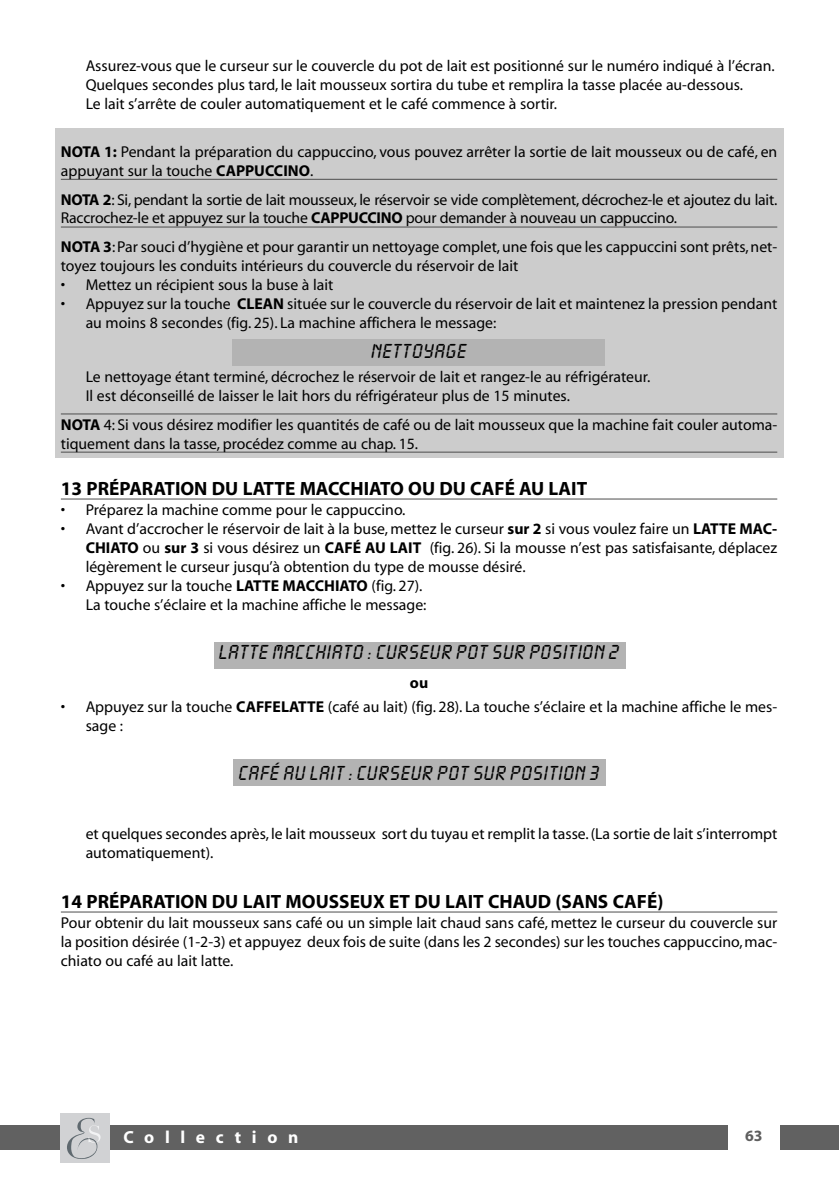
<style>
.page{position:relative;width:839px;height:1185px;background:#fff}
.page>*{position:absolute;margin:0;border:0;box-sizing:border-box;transform-origin:0 0}
.t1{font:21px "Lcd Plain";letter-spacing:.05em;color:#000}
.t2{font:700 19.25px "Myriad";color:#000}
.t3{font:700 17.5px "Myriad";letter-spacing:.61em;color:#fff}
.t4{font:15.75px/18.9px "Myriad";color:#000}
.t5{font:700 15.75px "Myriad";color:#000}
.t6{font:700 15.75px "Myriad";color:#5e5e5e}
.s1{font-weight:700}
</style>
<div class="page">
<div style="left:233px;top:759px;width:373px;height:27px;background:#b3b3b3"></div>
<div style="left:214px;top:642px;width:411px;height:26px;background:#b3b3b3"></div>
<div style="left:55px;top:129px;width:727px;height:329px;background:#ccc"></div>
<div style="left:232px;top:339px;width:373px;height:27px;background:#b3b3b3"></div>
<hr style="left:61px;top:179px;width:716px;height:1px;background:#4d4d4d">
<hr style="left:61px;top:227px;width:716px;height:1px;background:#4d4d4d">
<hr style="left:61px;top:413px;width:716px;height:1px;background:#4d4d4d">
<hr style="left:61px;top:452px;width:716px;height:1px;background:#4d4d4d">
<hr style="left:61px;top:498px;width:716px;height:1px;background:#4d4d4d">
<hr style="left:61px;top:911px;width:716px;height:1px;background:#4d4d4d">
<div style="left:9px;top:1125px;width:829px;height:25px;background:#616161"></div>
<div style="left:60px;top:1113px;width:49px;height:50px;background:#d1d2d4"></div>
<svg style="left:67px;top:1118px;width:33px;height:41px"></svg>
<div style="left:728px;top:1112px;width:51px;height:50px;background:#fff"></div>
<div style="left:0;top:1125px;width:20px;height:25px;background:#616161"></div>
<p class="t4" style="left:86px;top:58px;width:690px">Assurez-vous que le curseur sur le couvercle du pot de lait est positionné sur le numéro indiqué à l’écran.<br>Quelques secondes plus tard, le lait mousseux sortira du tube et remplira la tasse placée au-dessous.<br>Le lait s’arrête de couler automatiquement et le café commence à sortir.</p>
<p class="t4" style="left:61px;top:143px;width:717px"><span class="s1">NOTA 1:</span> Pendant la préparation du cappuccino, vous pouvez arrêter la sortie de lait mousseux ou de café, en appuyant sur la touche <span class="s1">CAPPUCCINO</span>.</p>
<p class="t4" style="left:61px;top:191px;width:717px"><span class="s1">NOTA 2</span>: Si, pendant la sortie de lait mousseux, le réservoir se vide complètement, décrochez-le et ajoutez du lait.<br>Raccrochez-le et appuyez sur la touche <span class="s1">CAPPUCCINO</span> pour demander à nouveau un cappuccino.</p>
<p class="t4" style="left:61px;top:239px;width:717px"><span class="s1">NOTA 3</span>:Par souci d’hygiène et pour garantir un nettoyage complet, une fois que les cappuccini sont prêts, net&shy;toyez toujours les conduits intérieurs du couvercle du réservoir de lait</p>
<p class="t4" style="left:61px;top:277px;width:274px">• Mettez un récipient sous la buse à lait</p>
<p class="t4" style="left:86px;top:295px;width:693px;text-indent:-25px">• Appuyez sur la touche <span class="s1">CLEAN</span> située sur le couvercle du réservoir de lait et maintenez la pression pendant au moins 8 secondes (fig. 25). La machine affichera le message:</p>
<h1 class="t1" style="left:371px;top:339px;width:97px">NETTOYAGE</h1>
<p class="t4" style="left:86px;top:368px;width:566px">Le nettoyage étant terminé, décrochez le réservoir de lait et rangez-le au réfrigérateur.<br>Il est déconseillé de laisser le lait hors du réfrigérateur plus de 15 minutes.</p>
<p class="t4" style="left:61px;top:416px;width:717px"><span class="s1">NOTA</span> 4: Si vous désirez modifier les quantités de café ou de lait mousseux que la machine fait couler automa&shy;tiquement dans la tasse, procédez comme au chap. 15.</p>
<p class="t2" style="left:61px;top:481px;width:527px">13 PRÉPARATION DU LATTE MACCHIATO OU DU CAFÉ AU LAIT</p>
<p class="t4" style="left:61px;top:502px;width:346px">• Préparez la machine comme pour le cappuccino.</p>
<p class="t4" style="left:86px;top:521px;width:692px;text-align:justify;text-indent:-25px">• Avant d’accrocher le réservoir de lait à la buse, mettez le curseur <span class="s1">sur 2</span> si vous voulez faire un <span class="s1">LATTE MAC-CHIATO</span> ou <span class="s1">sur 3</span> si vous désirez un <span class="s1">CAFÉ AU LAIT</span> (fig. 26). Si la mousse n’est pas satisfaisante, déplacez légèrement le curseur jusqu’à obtention du type de mousse désiré.</p>
<p class="t4" style="left:61px;top:577px;width:367px;text-align:right">• Appuyez sur la touche <span class="s1">LATTE MACCHIATO</span> (fig. 27).<br>La touche s’éclaire et la machine affiche le message:</p>
<h1 class="t1" style="left:219px;top:639px;width:401px">LATTE MACCHIATO : CURSEUR POT SUR POSITION 2</h1>
<p class="t5" style="left:410px;top:676px;width:20px">ou</p>
<p class="t4" style="left:86px;top:698px;width:692px;text-indent:-25px">• Appuyez sur la touche <span class="s1">CAFFELATTE</span> (café au lait) (fig. 28). La touche s’éclaire et la machine affiche le mes&shy;sage :</p>
<h1 class="t1" style="left:239px;top:760px;width:362px">CAFÉ AU LAIT : CURSEUR POT SUR POSITION 3</h1>
<p class="t4" style="left:86px;top:825px;width:693px">et quelques secondes après, le lait mousseux sort du tuyau et remplit la tasse. (La sortie de lait s’interrompt automatiquement).</p>
<p class="t2" style="left:61px;top:894px;width:604px">14 PRÉPARATION DU LAIT MOUSSEUX ET DU LAIT CHAUD (SANS CAFÉ)</p>
<p class="t4" style="left:61px;top:915px;width:717px;text-align:justify">Pour obtenir du lait mousseux sans café ou un simple lait chaud sans café, mettez le curseur du couvercle sur la position désirée (1-2-3) et appuyez deux fois de suite (dans les 2 secondes) sur les touches cappuccino, mac&shy;chiato ou café au lait latte.</p>
<p class="t3" style="left:123px;top:1131px;width:176px">Collection</p>
<p class="t6" style="left:744px;top:1130px;width:19px">63</p>
</div>
